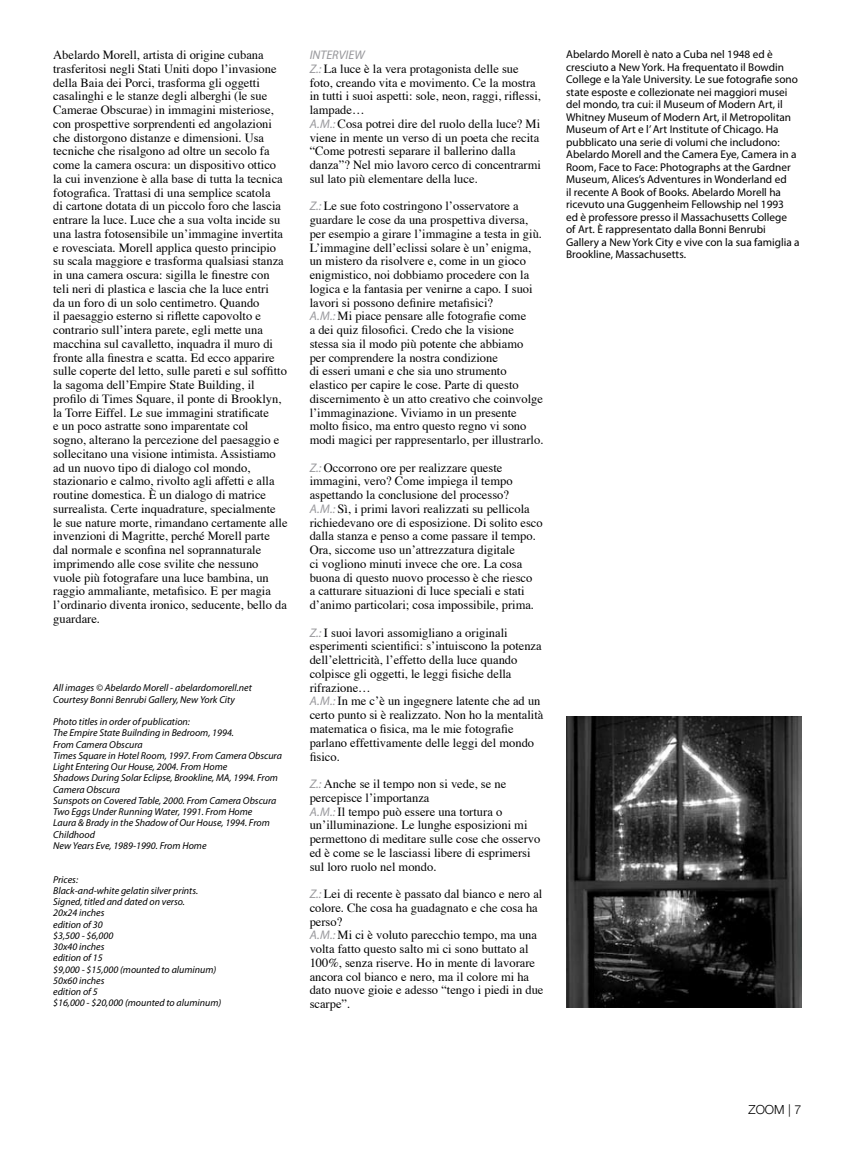
<style>
.page{position:relative;width:851px;height:1152px;background:#fff}
.page>*{position:absolute;margin:0;border:0;box-sizing:border-box;transform-origin:0 0}
.t1{font:12.5px/13.8px "Times";color:#000}
.t2{font:italic 12.5px "Myriad Pro";letter-spacing:.005em;color:#97979b}
.t3{font:300 12.5px "Helvetica Neue";color:#000}
.t4{font:11.25px/12.5px "Myriad Pro";color:#000}
.t5{font:italic 10px/11.2px "Myriad Pro";color:#000}
.s1{font-family:"Myriad Pro";font-style:italic;color:#97979b}
</style>
<div class="page">
<img style="left:566px;top:716px;width:235px;height:291px">
<p class="t1" style="left:53px;top:49px;width:236px">Abelardo Morell, artista di origine cubana trasferitosi negli Stati Uniti dopo l’invasione della Baia dei Porci, trasforma gli oggetti casalinghi e le stanze degli alberghi (le sue Camerae Obscurae) in immagini misteriose, con prospettive sorprendenti ed angolazioni che distorgono distanze e dimensioni. Usa tecniche che risalgono ad oltre un secolo fa come la camera oscura: un dispositivo ottico la cui invenzione è alla base di tutta la tecnica fotografica. Trattasi di una semplice scatola<br>di cartone dotata di un piccolo foro che lascia entrare la luce. Luce che a sua volta incide su una lastra fotosensibile un’immagine invertita e rovesciata. Morell applica questo principio su scala maggiore e trasforma qualsiasi stanza in una camera oscura: sigilla le finestre con teli neri di plastica e lascia che la luce entri<br>da un foro di un solo centimetro. Quando<br>il paesaggio esterno si riflette capovolto e contrario sull’intera parete, egli mette una macchina sul cavalletto, inquadra il muro di fronte alla finestra e scatta. Ed ecco apparire sulle coperte del letto, sulle pareti e sul soffitto la sagoma dell’Empire State Building, il profilo di Times Square, il ponte di Brooklyn, la Torre Eiffel. Le sue immagini stratificate<br>e un poco astratte sono imparentate col<br>sogno, alterano la percezione del paesaggio e sollecitano una visione intimista. Assistiamo ad un nuovo tipo di dialogo col mondo, stazionario e calmo, rivolto agli affetti e alla routine domestica. È un dialogo di matrice surrealista. Certe inquadrature, specialmente le sue nature morte, rimandano certamente alle invenzioni di Magritte, perché Morell parte dal normale e sconfina nel soprannaturale imprimendo alle cose svilite che nessuno vuole più fotografare una luce bambina, un raggio ammaliante, metafisico. E per magia l’ordinario diventa ironico, seducente, bello da guardare.</p>
<p class="t2" style="left:309px;top:47px;width:57px">INTERVIEW</p>
<p class="t1" style="left:309px;top:62px;width:233px"><span class="s1">Z.:</span> La luce è la vera protagonista delle sue foto, creando vita e movimento. Ce la mostra in tutti i suoi aspetti: sole, neon, raggi, riflessi, lampade…<br><span class="s1">A.M.:</span> Cosa potrei dire del ruolo della luce? Mi viene in mente un verso di un poeta che recita “Come potresti separare il ballerino dalla danza”? Nel mio lavoro cerco di concentrarmi sul lato più elementare della luce.</p>
<p class="t1" style="left:309px;top:200px;width:235px"><span class="s1">Z.:</span> Le sue foto costringono l’osservatore a guardare le cose da una prospettiva diversa, per esempio a girare l’immagine a testa in giù.<br>L’immagine dell’eclissi solare è un’ enigma, un mistero da risolvere e, come in un gioco enigmistico, noi dobbiamo procedere con la logica e la fantasia per venirne a capo. I suoi lavori si possono definire metafisici?<br><span class="s1">A.M.:</span> Mi piace pensare alle fotografie come<br>a dei quiz filosofici. Credo che la visione stessa sia il modo più potente che abbiamo<br>per comprendere la nostra condizione<br>di esseri umani e che sia uno strumento elastico per capire le cose. Parte di questo discernimento è un atto creativo che coinvolge l’immaginazione. Viviamo in un presente molto fisico, ma entro questo regno vi sono modi magici per rappresentarlo, per illustrarlo.</p>
<p class="t1" style="left:309px;top:461px;width:234px"><span class="s1">Z.:</span> Occorrono ore per realizzare queste immagini, vero? Come impiega il tempo aspettando la conclusione del processo?<br><span class="s1">A.M.:</span> Sì, i primi lavori realizzati su pellicola richiedevano ore di esposizione. Di solito esco dalla stanza e penso a come passare il tempo.<br>Ora, siccome uso un’attrezzatura digitale<br>ci vogliono minuti invece che ore. La cosa buona di questo nuovo processo è che riesco<br>a catturare situazioni di luce speciali e stati d’animo particolari; cosa impossibile, prima.</p>
<p class="t1" style="left:309px;top:626px;width:235px"><span class="s1">Z.:</span> I suoi lavori assomigliano a originali esperimenti scientifici: s’intuiscono la potenza dell’elettricità, l’effetto della luce quando colpisce gli oggetti, le leggi fisiche della rifrazione…<br><span class="s1">A.M.:</span> In me c’è un ingegnere latente che ad un certo punto si è realizzato. Non ho la mentalità matematica o fisica, ma le mie fotografie parlano effettivamente delle leggi del mondo fisico.</p>
<p class="t1" style="left:309px;top:777px;width:232px"><span class="s1">Z.:</span> Anche se il tempo non si vede, se ne percepisce l’importanza<br><span class="s1">A.M.:</span> Il tempo può essere una tortura o un’illuminazione. Le lunghe esposizioni mi permettono di meditare sulle cose che osservo ed è come se le lasciassi libere di esprimersi sul loro ruolo nel mondo.</p>
<p class="t1" style="left:309px;top:887px;width:235px"><span class="s1">Z.:</span> Lei di recente è passato dal bianco e nero al colore. Che cosa ha guadagnato e che cosa ha perso?<br><span class="s1">A.M.:</span> Mi ci è voluto parecchio tempo, ma una volta fatto questo salto mi ci sono buttato al 100%, senza riserve. Ho in mente di lavorare ancora col bianco e nero, ma il colore mi ha dato nuove gioie e adesso “tengo i piedi in due scarpe”.</p>
<p class="t5" style="left:53px;top:682px;width:200px">All images © Abelardo Morell - abelardomorell.net<br>Courtesy Bonni Benrubi Gallery, New York City</p>
<p class="t5" style="left:53px;top:716px;width:230px">Photo titles in order of publication:<br>The Empire State Builnding in Bedroom, 1994.<br>From Camera Obscura<br>Times Square in Hotel Room, 1997. From Camera Obscura Light Entering Our House, 2004. From Home<br>Shadows During Solar Eclipse, Brookline, MA, 1994. From Camera Obscura<br>Sunspots on Covered Table, 2000. From Camera Obscura Two Eggs Under Running Water, 1991. From Home<br>Laura &amp; Brady in the Shadow of Our House, 1994. From Childhood<br>New Years Eve, 1989-1990. From Home</p>
<p class="t5" style="left:53px;top:873px;width:169px">Prices:<br>Black-and-white gelatin silver prints.<br>Signed, titled and dated on verso.<br>20x24 inches<br>edition of 30<br>$3,500 - $6,000<br>30x40 inches<br>edition of 15<br>$9,000 - $15,000 (mounted to aluminum)<br>50x60 inches<br>edition of 5<br>$16,000 - $20,000 (mounted to aluminum)</p>
<p class="t4" style="left:566px;top:48px;width:235px">Abelardo Morell è nato a Cuba nel 1948 ed è cresciuto a New York. Ha frequentato il Bowdin College e la Yale University. Le sue fotografie sono state esposte e collezionate nei maggiori musei del mondo, tra cui: il Museum of Modern Art, il Whitney Museum of Modern Art, il Metropolitan Museum of Art e l’ Art Institute of Chicago. Ha pubblicato una serie di volumi che includono:<br>Abelardo Morell and the Camera Eye, Camera in a Room, Face to Face: Photographs at the Gardner Museum, Alices’s Adventures in Wonderland ed<br>il recente A Book of Books. Abelardo Morell ha ricevuto una Guggenheim Fellowship nel 1993<br>ed è professore presso il Massachusetts College<br>of Art. è rappresentato dalla Bonni Benrubi Gallery a New York City e vive con la sua famiglia a Brookline, Massachusetts.</p>
<p class="t3" style="left:748px;top:1101px;width:44px">ZOOM |</p>
</div>
